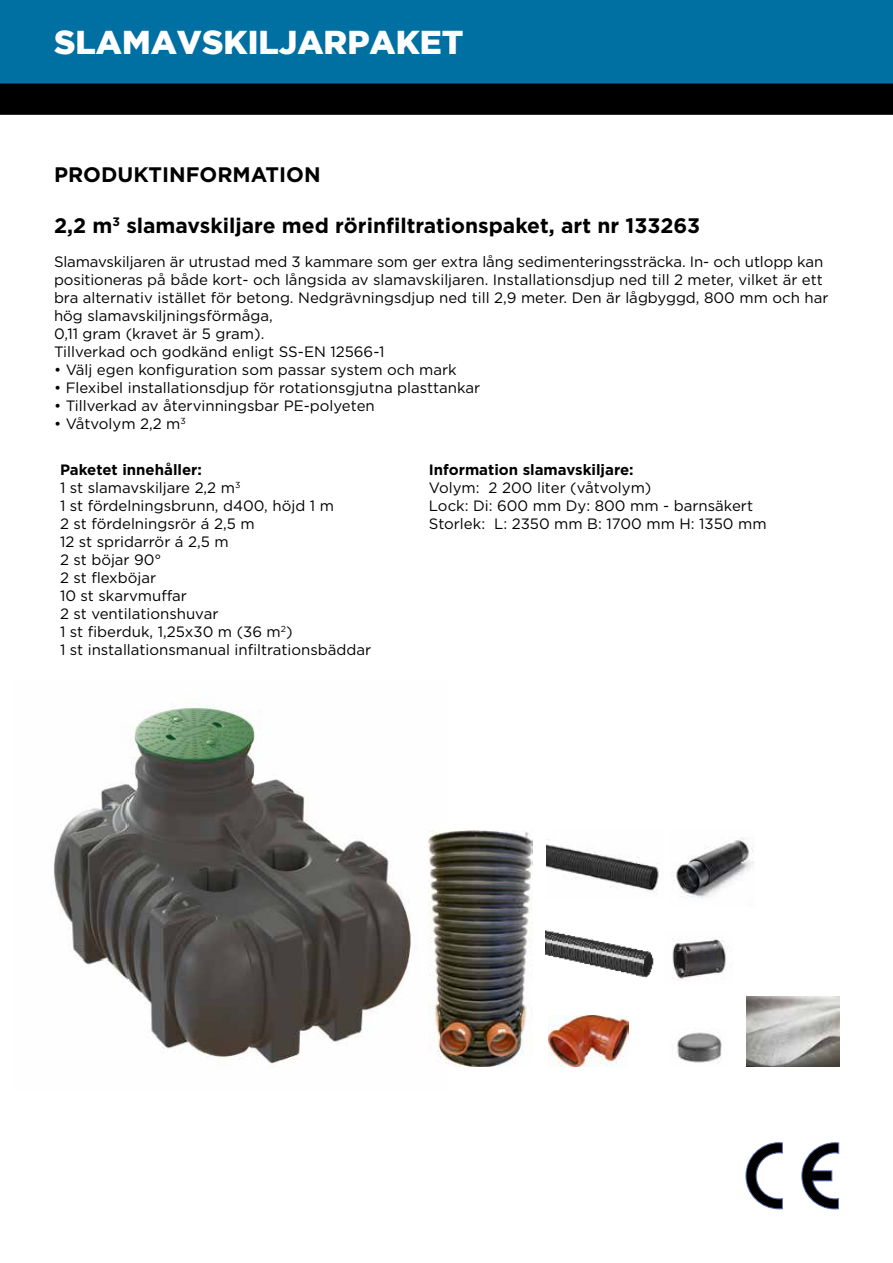
<style>
.page{position:relative;width:893px;height:1263px;background:#fff}
.page>*{position:absolute;margin:0;border:0;box-sizing:border-box;transform-origin:0 0}
.t1{font:900 33px "Gotham";color:#fff}
.t2{font:700 21px "Gotham";color:#000}
.t3{font:15px/18px "Gotham";color:#000}
.t4{font:700 15px "Gotham";color:#000}
.s1{font-weight:700}
</style>
<div class="page">
<div style="left:0;top:85px;width:893px;height:30px;background:#000"></div>
<div style="left:0;top:0;width:893px;height:85px;background:#006fa2"></div>
<img style="left:51px;top:705px;width:378px;height:363px">
<svg style="left:802px;top:1143px;width:37px;height:66px"></svg>
<svg style="left:746px;top:1142px;width:36px;height:67px"></svg>
<img style="left:429px;top:830px;width:103px;height:236px">
<img style="left:677px;top:1032px;width:45px;height:31px">
<img style="left:672px;top:938px;width:54px;height:43px">
<img style="left:547px;top:844px;width:112px;height:48px">
<img style="left:670px;top:838px;width:84px;height:60px">
<img style="left:548px;top:1015px;width:81px;height:51px">
<img style="left:546px;top:930px;width:108px;height:48px">
<img style="left:746px;top:996px;width:94px;height:70px">
<h1 class="t1" style="left:54px;top:23px;width:411px">SLAMAVSKILJARPAKET</h1>
<h2 class="t2" style="left:54px;top:163px;width:268px">PRODUKTINFORMATION</h2>
<h2 class="t2" style="left:54px;top:213px;width:648px">2,2 m<sup>3</sup> slamavskiljare med rörinfiltrationspaket, art nr 133263</h2>
<p class="t3" style="left:54px;top:252px;width:776px">Slamavskiljaren är utrustad med 3 kammare som ger extra lång sedimenteringssträcka. In- och utlopp kan positioneras på både kort- och långsida av slamavskiljaren. Installationsdjup ned till 2 meter, vilket är ett bra alternativ istället för betong. Nedgrävningsdjup ned till 2,9 meter. Den är lågbyggd, 800 mm och har hög slamavskiljningsförmåga,<br>0,11 gram (kravet är 5 gram).<br>Tillverkad och godkänd enligt SS-EN 12566-1</p>
<p class="t3" style="left:54px;top:360px;width:404px">• Välj egen konfiguration som passar system och mark</p>
<p class="t3" style="left:54px;top:378px;width:428px">• Flexibel installationsdjup för rotationsgjutna plasttankar</p>
<p class="t3" style="left:54px;top:396px;width:322px">• Tillverkad av återvinningsbar PE-polyeten</p>
<p class="t3" style="left:54px;top:414px;width:133px">• Våtvolym 2,2 m<sup>3</sup></p>
<p class="t3" style="left:60px;top:460px;width:313px"><span class="s1">Paketet innehåller:<br></span>1 st slamavskiljare 2,2 m<sup>3<br></sup>1 st fördelningsbrunn, d400, höjd 1 m<br>2 st fördelningsrör á 2,5 m<br>12 st spridarrör á 2,5 m<br>2 st böjar 90°<br>2 st flexböjar<br>10 st skarvmuffar<br>2 st ventilationshuvar<br>1 st fiberduk, 1,25x30 m (36 m<sup>2</sup>)<br>1 st installationsmanual infiltrationsbäddar</p>
<p class="t4" style="left:429px;top:461px;width:206px">Information slamavskiljare:</p>
<p class="t3" style="left:429px;top:478px;width:339px">Volym: 2 200 liter (våtvolym)<br>Lock: Di: 600 mm Dy: 800 mm - barnsäkert<br>Storlek: L: 2350 mm B: 1700 mm H: 1350 mm</p>
</div>
